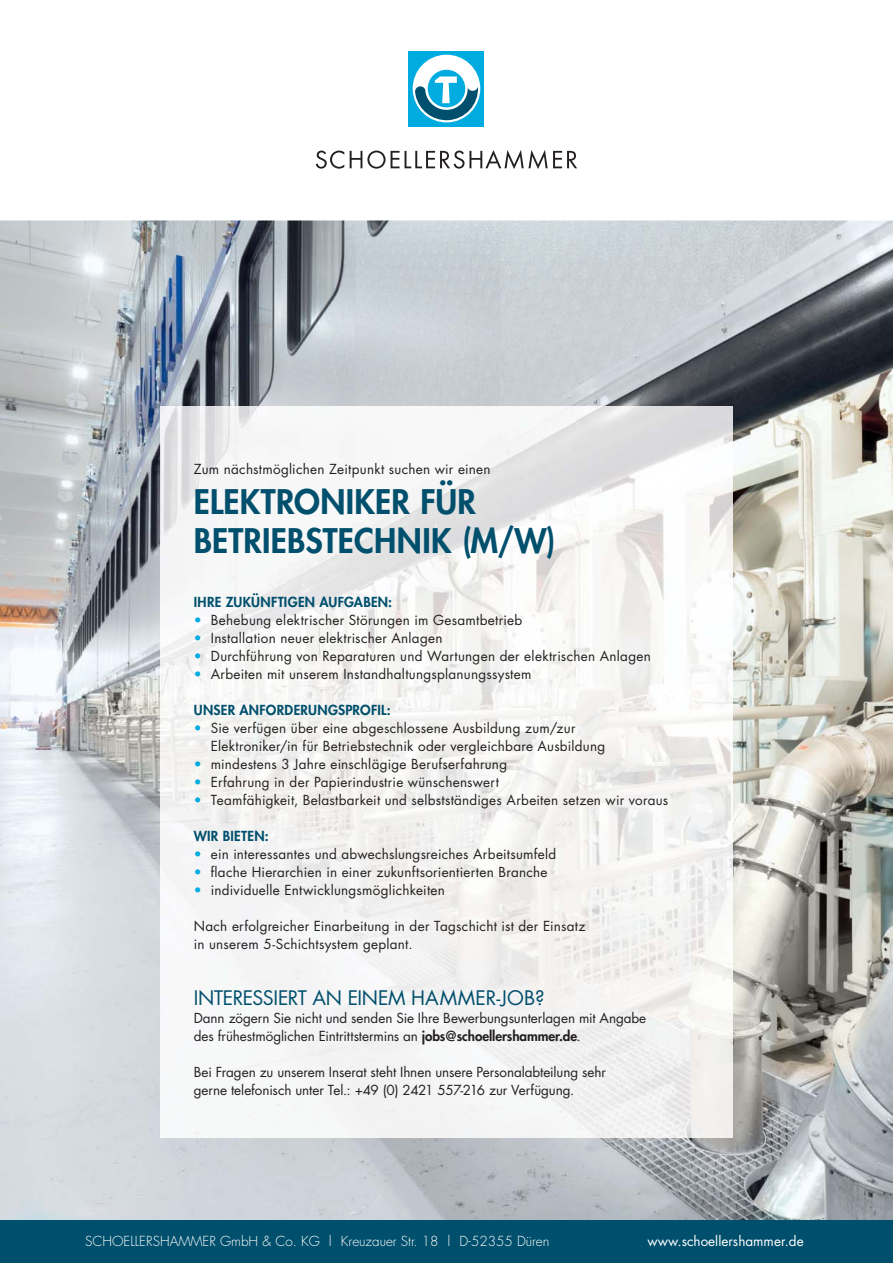
<style>
.page{position:relative;width:893px;height:1263px;background:#fff}
.page>*{position:absolute;margin:0;border:0;box-sizing:border-box;transform-origin:0 0}
.t1{font:800 33px/39.6px "Futura";letter-spacing:.005em;color:#004f6c}
.t2{font:19.5px "Futura";letter-spacing:-.015em;color:#004f6c}
.t3{font:13.5px/18px "Futura";letter-spacing:.015em;color:#231f20}
.t4{font:13.5px/18px "Futura";letter-spacing:-.005em;color:#231f20}
.t5{font:800 13.5px "Futura";letter-spacing:.02em;color:#004f6c}
.t6{font:300 13.5px "Futura";color:#fff}
.t7{font:13.5px "Futura";color:#fff}
.s1{color:#00abdf}
.s2{font-weight:800}
</style>
<div class="page">
<img style="left:0;top:220px;width:893px;height:1000px">
<div style="left:0;top:1220px;width:893px;height:43px;background:#004f6c"></div>
<svg style="left:316px;top:151px;width:28px;height:18px"></svg>
<svg style="left:350px;top:150px;width:227px;height:19px"></svg>
<div style="left:408px;top:51px;width:76px;height:76px;background:#00abdf"></div>
<svg style="left:412px;top:54px;width:69px;height:69px"></svg>
<img style="left:160px;top:406px;width:573px;height:731px">
<p class="t3" style="left:194px;top:461px;width:298px">Zum nächstmöglichen Zeitpunkt suchen wir einen</p>
<h1 class="t1" style="left:194px;top:482px;width:363px">ELEKTRONIKER FÜR<br>BETRIEBSTECHNIK (M/W)</h1>
<p class="t5" style="left:194px;top:594px;width:200px">IHRE ZUKÜNFTIGEN AUFGABEN:</p>
<p class="t3" style="left:194px;top:612px;width:330px"><span class="s1">•</span> Behebung elektrischer Störungen im Gesamtbetrieb</p>
<p class="t3" style="left:194px;top:630px;width:250px"><span class="s1">•</span> Installation neuer elektrischer Anlagen</p>
<p class="t3" style="left:194px;top:648px;width:459px"><span class="s1">•</span> Durchführung von Reparaturen und Wartungen der elektrischen Anlagen</p>
<p class="t3" style="left:194px;top:666px;width:339px"><span class="s1">•</span> Arbeiten mit unserem Instandhaltungsplanungssystem</p>
<p class="t5" style="left:194px;top:702px;width:198px">UNSER ANFORDERUNGSPROFIL:</p>
<p class="t3" style="left:211px;top:720px;width:396px;text-indent:-17px"><span class="s1">•</span> Sie verfügen über eine abgeschlossene Ausbildung zum/zur<br>Elektroniker/in für Betriebstechnik oder vergleichbare Ausbildung</p>
<p class="t3" style="left:194px;top:756px;width:315px"><span class="s1">•</span> mindestens 3 Jahre einschlägige Berufserfahrung</p>
<p class="t3" style="left:194px;top:774px;width:307px"><span class="s1">•</span> Erfahrung in der Papierindustrie wünschenswert</p>
<p class="t3" style="left:194px;top:792px;width:476px"><span class="s1">•</span> Teamfähigkeit, Belastbarkeit und selbstständiges Arbeiten setzen wir voraus</p>
<p class="t5" style="left:194px;top:828px;width:76px">WIR BIETEN:</p>
<p class="t3" style="left:194px;top:846px;width:364px"><span class="s1">•</span> ein interessantes und abwechslungsreiches Arbeitsumfeld</p>
<p class="t3" style="left:194px;top:864px;width:355px"><span class="s1">•</span> flache Hierarchien in einer zukunftsorientierten Branche</p>
<p class="t3" style="left:194px;top:882px;width:253px"><span class="s1">•</span> individuelle Entwicklungsmöglichkeiten</p>
<p class="t3" style="left:194px;top:918px;width:393px">Nach erfolgreicher Einarbeitung in der Tagschicht ist der Einsatz in unserem 5-Schichtsystem geplant.</p>
<h2 class="t2" style="left:194px;top:989px;width:352px">INTERESSIERT AN EINEM HAMMER-JOB?</h2>
<p class="t4" style="left:194px;top:1010px;width:454px">Dann zögern Sie nicht und senden Sie Ihre Bewerbungsunterlagen mit Angabe des frühestmöglichen Eintrittstermins an <span class="s2">jobs@schoellershammer.de</span>.</p>
<p class="t4" style="left:194px;top:1064px;width:414px">Bei Fragen zu unserem Inserat steht Ihnen unsere Personalabteilung sehr gerne telefonisch unter Tel.: +49 (0) 2421 557-216 zur Verfügung.</p>
<p class="t6" style="left:85px;top:1235px;width:466px">SCHOELLERSHAMMER GmbH &amp; Co. KG | Kreuzauer Str. 18 | D-52355 Düren</p>
<p class="t7" style="left:648px;top:1235px;width:158px">www.schoellershammer.de</p>
</div>
